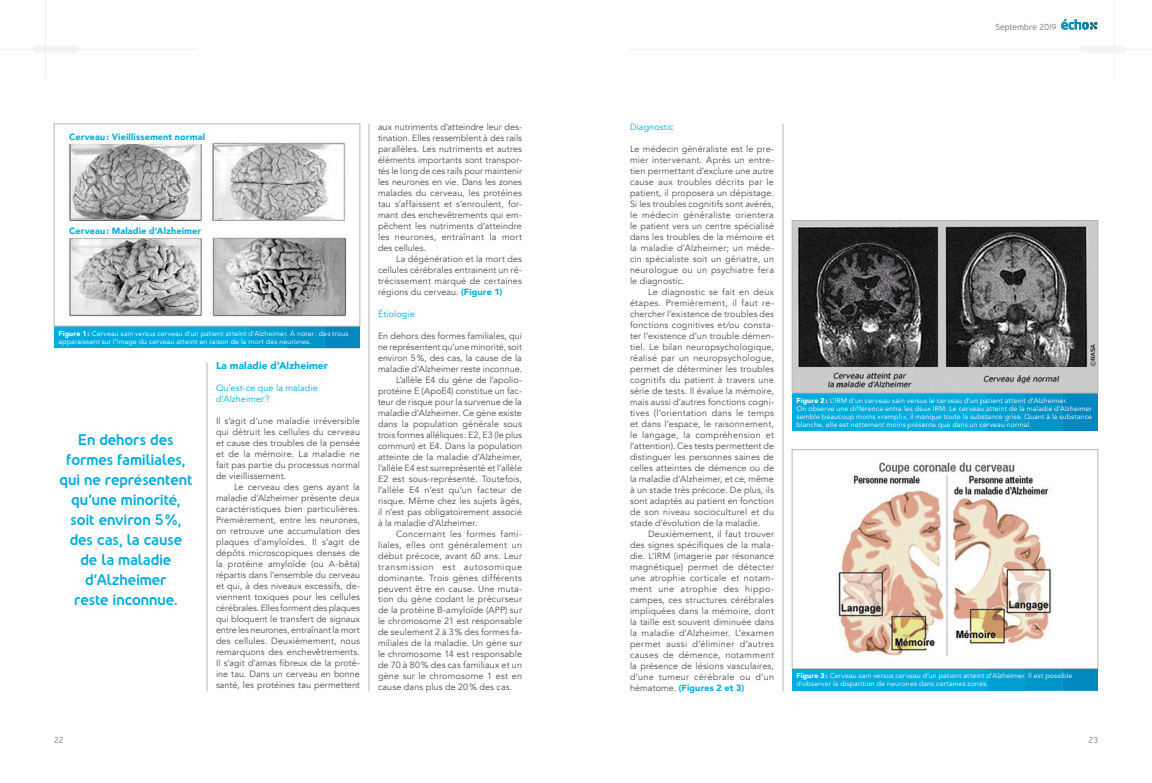
<style>
.page{position:relative;width:1152px;height:783px;background:#fff}
.page>*{position:absolute;margin:0;border:0;box-sizing:border-box;transform-origin:0 0}
.t1{font:700 14px/20px "Nevo";letter-spacing:-.01em;color:#00acdd;text-align:center}
.t2{font:900 10px "Avenir";letter-spacing:.015em;color:#00acdd}
.t3{font:9px/11px "Avenir";letter-spacing:.01em;color:#4b4c4d;text-align:justify}
.t4{font:900 9px "Avenir";letter-spacing:.015em;color:#00acdd}
.t5{font:9px/11px "Avenir";letter-spacing:.01em;color:#00acdd}
.t6{font:9px "Avenir";letter-spacing:.065em;color:#4b4c4d}
.t7{font:9px "Avenir";letter-spacing:.03em;color:#4b4c4d}
.t8{font:500 8px "Nevo";letter-spacing:.015em;color:#797c81}
.t9{font:7px/8px "Avenir";letter-spacing:.02em;color:#fff}
.s1{font-weight:900}
.s2{font-weight:900;color:#00acdd}
</style>
<div class="page">
<svg style="left:630px;top:19px;width:522px;height:35px"></svg>
<svg style="left:0;top:0;width:197px;height:80px"></svg>
<hr style="left:33px;top:49px;width:46px;height:1px;background:#797c81">
<img style="left:838px;top:462px;width:214px;height:194px">
<div style="left:792px;top:450px;width:306px;height:219px;border:1px solid #b6b7bb"></div>
<svg style="left:287px;top:326px;width:73px;height:22px"></svg>
<div style="left:86px;top:326px;width:201px;height:22px;background:#009fd1"></div>
<div style="left:54px;top:326px;width:195px;height:22px;background:#00acdd"></div>
<svg style="left:1025px;top:393px;width:73px;height:38px"></svg>
<div style="left:824px;top:393px;width:201px;height:38px;background:#009fd1"></div>
<div style="left:792px;top:393px;width:195px;height:38px;background:#00acdd"></div>
<svg style="left:1025px;top:669px;width:73px;height:22px"></svg>
<div style="left:824px;top:669px;width:201px;height:22px;background:#009fd1"></div>
<div style="left:792px;top:669px;width:195px;height:22px;background:#00acdd"></div>
<img style="left:69px;top:142px;width:278px;height:175px">
<div style="left:54px;top:124px;width:306px;height:202px;border:1px solid #b6b7bb"></div>
<img style="left:794px;top:222px;width:302px;height:169px">
<div style="left:792px;top:220px;width:306px;height:173px;border:1px solid #b6b7bb"></div>
<hr style="left:368px;top:124px;width:2px;height:567px;background:#b6b7bb">
<hr style="left:206px;top:362px;width:2px;height:329px;background:#b6b7bb">
<hr style="left:782px;top:124px;width:2px;height:567px;background:#b6b7bb">
<div style="left:69px;top:130px;width:136px;height:13px;background:#fff"></div>
<div style="left:69px;top:224px;width:136px;height:13px;background:#fff"></div>
<p class="t4" style="left:69px;top:129px;width:137px">Cerveau: Vieillissement normal</p>
<p class="t4" style="left:69px;top:223px;width:133px">Cerveau: Maladie d’Alzheimer</p>
<p class="t9" style="left:58px;top:329px;width:292px"><span class="s1">Figure 1:</span> Cerveau sain versus cerveau d’un patient atteint d’Alzheimer. À noter: des trous apparaissent sur l’image du cerveau atteint en raison de la mort des neurones.</p>
<h1 class="t1" style="left:59px;top:430px;width:135px">En dehors des formes familiales, qui ne représentent qu’une minorité, soit environ 5%, des cas, la cause<br>de la maladie d’Alzheimer<br>reste inconnue.</h1>
<p class="t8" style="left:54px;top:735px;width:11px">22</p>
<p class="t2" style="left:216px;top:357px;width:113px">La maladie d’Alzheimer</p>
<p class="t5" style="left:216px;top:383px;width:103px">Qu’est-ce que la maladie d’Alzheimer ?</p>
<p class="t3" style="left:216px;top:415px;width:146px">Il s’agit d’une maladie irréversible qui détruit les cellules du cerveau et cause des troubles de la pensée et de la mémoire. La maladie ne fait pas partie du processus normal de vieillissement.</p>
<p class="t3" style="left:216px;top:481px;width:146px;text-indent:18px">Le cerveau des gens ayant la maladie d’Alzheimer présente deux caractéristiques bien particulières.<br>Premièrement, entre les neurones, on retrouve une accumulation des plaques d’amyloïdes. Il s’agit de dépôts microscopiques denses de la protéine amyloïde (ou A-bêta) répartis dans l’ensemble du cerveau et qui, à des niveaux excessifs, de&shy;viennent toxiques pour les cellules cérébrales. Elles forment des plaques qui bloquent le transfert de signaux entre les neurones, entraînant la mort des cellules. Deuxièmement, nous remarquons des enchevêtrements.<br>Il s’agit d’amas fibreux de la proté&shy;ine tau. Dans un cerveau en bonne santé, les protéines tau permettent</p>
<p class="t3" style="left:378px;top:122px;width:146px">aux nutriments d’atteindre leur des&shy;tination. Elles ressemblent à des rails parallèles. Les nutriments et autres éléments importants sont transpor&shy;tés le long de ces rails pour maintenir les neurones en vie. Dans les zones malades du cerveau, les protéines tau s’affaissent et s’enroulent, for&shy;mant des enchevêtrements qui em&shy;pêchent les nutriments d’atteindre les neurones, entraînant la mort des cellules.</p>
<p class="t3" style="left:378px;top:254px;width:146px;text-indent:18px">La dégénération et la mort des cellules cérébrales entrainent un ré&shy;trécissement marqué de certaines régions du cerveau. <span class="s2">(Figure 1)</span></p>
<p class="t5" style="left:378px;top:308px;width:38px">Étiologie</p>
<p class="t3" style="left:378px;top:330px;width:145px">En dehors des formes familiales, qui</p>
<p class="t3" style="left:378px;top:341px;width:146px">ne représentent qu’une minorité, soit</p>
<p class="t3" style="left:378px;top:352px;width:145px">environ 5%, des cas, la cause de la</p>
<p class="t3" style="left:378px;top:363px;width:146px">maladie d’Alzheimer reste inconnue.</p>
<p class="t3" style="left:396px;top:374px;width:127px">L’allèle E4 du gène de l’apolio-</p>
<p class="t3" style="left:378px;top:385px;width:145px">protéine E (ApoE4) constitue un fac-</p>
<p class="t3" style="left:378px;top:396px;width:145px">teur de risque pour la survenue de la</p>
<p class="t3" style="left:378px;top:407px;width:145px">maladie d’Alzheimer. Ce gène existe</p>
<p class="t3" style="left:378px;top:418px;width:145px">dans la population générale sous</p>
<p class="t3" style="left:378px;top:429px;width:146px">trois formes alléliques: E2, E3 (le plus</p>
<p class="t3" style="left:378px;top:440px;width:146px">commun) et E4. Dans la population</p>
<p class="t3" style="left:378px;top:451px;width:145px">atteinte de la maladie d’Alzheimer,</p>
<p class="t3" style="left:378px;top:462px;width:146px">l’allèle E4 est surreprésenté et l’allèle</p>
<p class="t3" style="left:378px;top:473px;width:145px">E2 est sous-représenté. Toutefois,</p>
<p class="t3" style="left:378px;top:484px;width:145px">l’allèle E4 n’est qu’un facteur de</p>
<p class="t3" style="left:378px;top:495px;width:145px">risque. Même chez les sujets âgés,</p>
<p class="t3" style="left:378px;top:506px;width:146px">il n’est pas obligatoirement associé</p>
<p class="t3" style="left:378px;top:517px;width:101px">à la maladie d’Alzheimer.</p>
<p class="t7" style="left:396px;top:528px;width:127px">Concernant les formes fami-</p>
<p class="t3" style="left:378px;top:539px;width:145px">liales, elles ont généralement un</p>
<p class="t3" style="left:378px;top:550px;width:145px">début précoce, avant 60 ans. Leur</p>
<p class="t6" style="left:378px;top:561px;width:146px">transmission est autosomique</p>
<p class="t3" style="left:378px;top:572px;width:145px">dominante. Trois gènes différents</p>
<p class="t3" style="left:378px;top:583px;width:145px">peuvent être en cause. Une muta-</p>
<p class="t3" style="left:378px;top:594px;width:145px">tion du gène codant le précurseur</p>
<p class="t3" style="left:378px;top:605px;width:145px">de la protéine B-amyloïde (APP) sur</p>
<p class="t3" style="left:378px;top:616px;width:146px">le chromosome 21 est responsable</p>
<p class="t3" style="left:378px;top:627px;width:145px">de seulement 2 à 3% des formes fa-</p>
<p class="t3" style="left:378px;top:638px;width:146px">miliales de la maladie. Un gène sur</p>
<p class="t3" style="left:378px;top:649px;width:146px">le chromosome 14 est responsable</p>
<p class="t3" style="left:378px;top:660px;width:146px">de 70 à 80% des cas familiaux et un</p>
<p class="t3" style="left:378px;top:671px;width:145px">gène sur le chromosome 1 est en</p>
<p class="t3" style="left:378px;top:682px;width:136px">cause dans plus de 20% des cas.</p>
<p class="t8" style="left:995px;top:22px;width:63px">Septembre 2019</p>
<p class="t5" style="left:630px;top:121px;width:45px">Diagnostic</p>
<p class="t3" style="left:630px;top:143px;width:146px">Le médecin généraliste est le pre&shy;mier intervenant. Après un entre&shy;tien permettant d’exclure une autre cause aux troubles décrits par le patient, il proposera un dépistage.<br>Si les troubles cognitifs sont avérés, le médecin généraliste orientera le patient vers un centre spécialisé dans les troubles de la mémoire et la maladie d’Alzheimer; un méde&shy;cin spécialiste soit un gériatre, un neurologue ou un psychiatre fera le diagnostic.</p>
<p class="t3" style="left:630px;top:286px;width:146px;text-indent:18px">Le diagnostic se fait en deux étapes. Premièrement, il faut re&shy;chercher l’existence de troubles des fonctions cognitives et/ou consta&shy;ter l’existence d’un trouble démen&shy;tiel. Le bilan neuropsychologique, réalisé par un neuropsychologue, permet de déterminer les troubles cognitifs du patient à travers une série de tests. Il évalue la mémoire, mais aussi d’autres fonctions cogni&shy;tives (l’orientation dans le temps et dans l’espace, le raisonnement, le langage, la compréhension et l’attention). Ces tests permettent de distinguer les personnes saines de celles atteintes de démence ou de la maladie d’Alzheimer, et ce, même à un stade très précoce. De plus, ils sont adaptés au patient en fonction de son niveau socioculturel et du stade d’évolution de la maladie.</p>
<p class="t3" style="left:630px;top:528px;width:146px;text-indent:18px">Deuxièmement, il faut trouver des signes spécifiques de la mala&shy;die. L’IRM (imagerie par résonance magnétique) permet de détecter une atrophie corticale et notam&shy;ment une atrophie des hippo&shy;campes, ces structures cérébrales impliquées dans la mémoire, dont la taille est souvent diminuée dans la maladie d’Alzheimer. L’examen permet aussi d’éliminer d’autres causes de démence, notamment la présence de lésions vasculaires, d’une tumeur cérébrale ou d’un hématome. <span class="s2">(Figures 2 et 3)</span></p>
<p class="t9" style="left:797px;top:396px;width:297px"><span class="s1">Figure 2:</span> L’IRM d’un cerveau sain versus le cerveau d’un patient atteint d’Alzheimer.<br>On observe une différence entre les deux IRM. Le cerveau atteint de la maladie d’Alzheimer semble beaucoup moins «rempli», il manque toute la substance grise. Quant à la substance blanche, elle est nettement moins présente que dans un cerveau normal.</p>
<p class="t9" style="left:797px;top:672px;width:278px"><span class="s1">Figure 3:</span> Cerveau sain versus cerveau d’un patient atteint d’Alzheimer. Il est possible d’observer la disparition de neurones dans certaines zones.</p>
<p class="t8" style="left:1089px;top:735px;width:11px">23</p>
</div>
